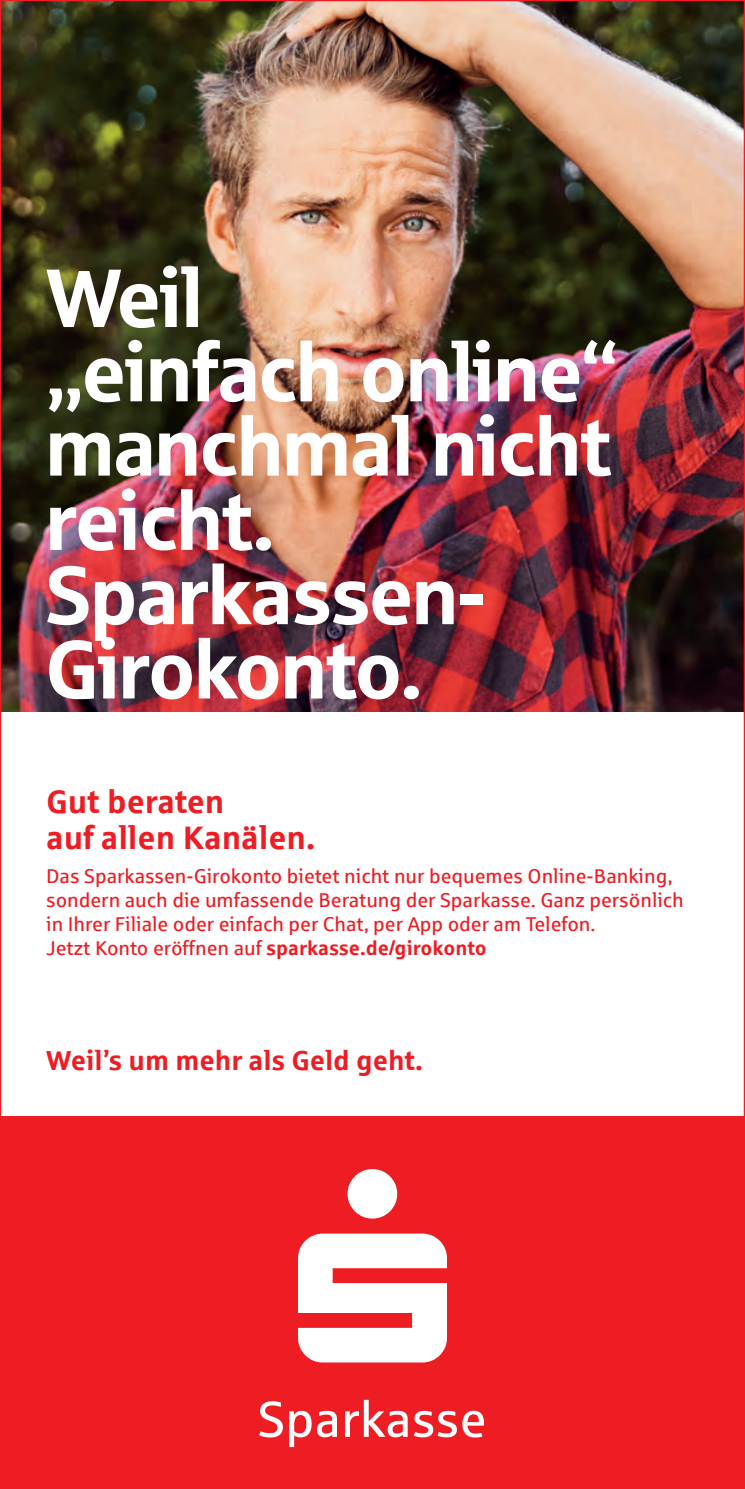
<style>
.page{position:relative;width:745px;height:1489px;background:#fff}
.page>*{position:absolute;margin:0;border:0;box-sizing:border-box;transform-origin:0 0}
.t1{font:82.5px/74.2px "Sparkasse Head";color:#fff}
.t2{font:700 32.5px/35.8px "Sparkasse Rg";color:#ee1d23}
.t3{font:700 27.5px "Sparkasse Rg";color:#ee1d23}
.t4{font:20px/24.2px "Sparkasse Rg";color:#ee1d23}
.s1{font-weight:700}
</style>
<div class="page">
<img style="left:2px;top:2px;width:740px;height:709px">
<div style="left:0;top:1116px;width:744px;height:372px;background:#ee1d23"></div>
<svg style="left:259px;top:1399px;width:224px;height:47px"></svg>
<svg style="left:298px;top:1169px;width:148px;height:193px"></svg>
<h1 class="t1" style="left:46px;top:258px;width:573px">Weil<br>„einfach online“ manchmal nicht reicht.<br>Sparkassen-<br>Girokonto.</h1>
<h2 class="t2" style="left:46px;top:782px;width:270px">Gut beraten<br>auf allen Kanälen.</h2>
<p class="t4" style="left:46px;top:862px;width:638px">Das Sparkassen-Girokonto bietet nicht nur bequemes Online-Banking, sondern auch die umfassende Beratung der Sparkasse. Ganz persönlich in Ihrer Filiale oder einfach per Chat, per App oder am Telefon.<br>Jetzt Konto eröffnen auf <span class="s1">sparkasse.de/girokonto</span></p>
<h3 class="t3" style="left:46px;top:1043px;width:378px">Weil’s um mehr als Geld geht.</h3>
</div>
